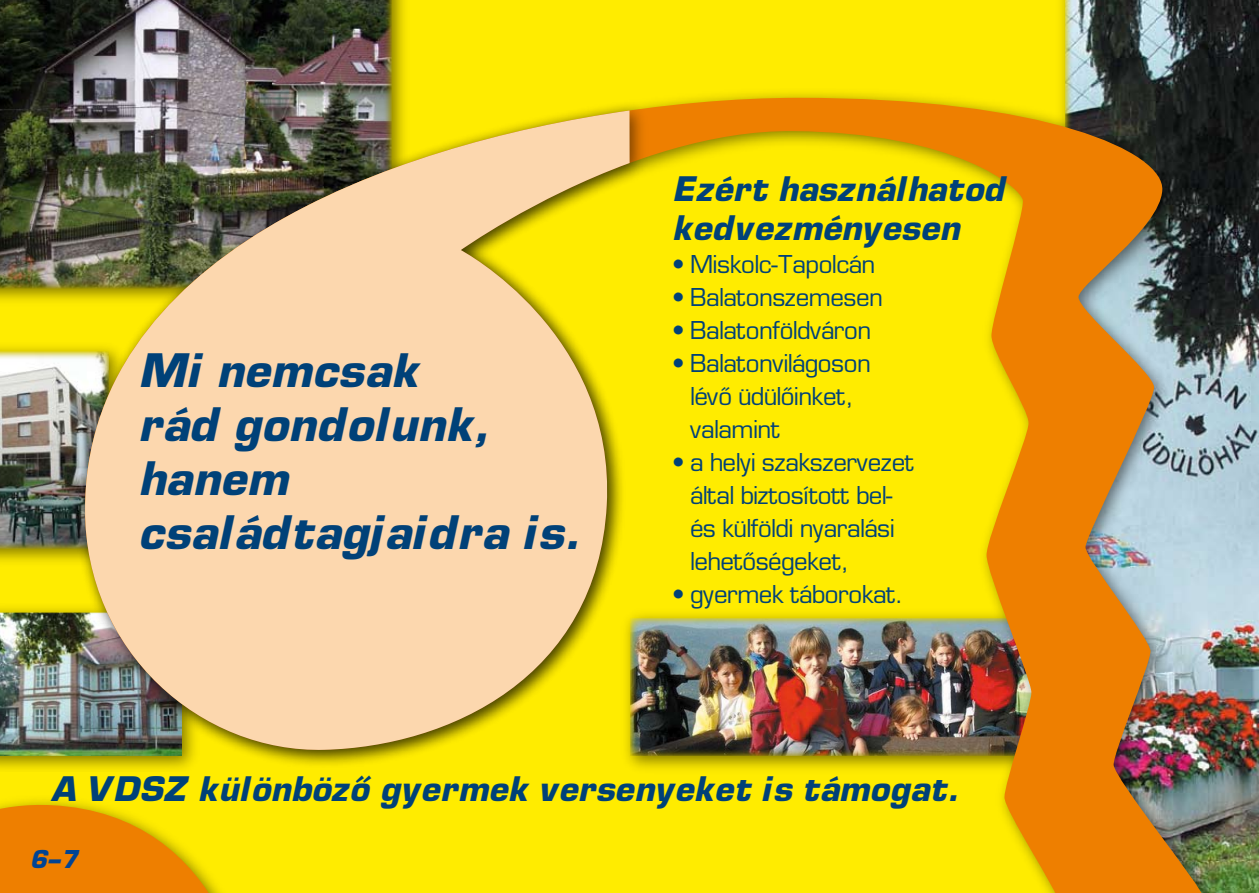
<style>
.page{position:relative;width:1259px;height:893px;background:#ffec00}
.page>*{position:absolute;margin:0;border:0;box-sizing:border-box;transform-origin:0 0}
.t1{font:italic 700 45px/54px "Eurostile PFL";color:#004178}
.t2{font:italic 700 33px/39px "Eurostile PFL";color:#004178}
.t3{font:24px/33px "Eurostile PFL";color:#004178}
.t4{font:italic 700 24px "Eurostile PFL";color:#004494}
</style>
<div class="page">
<div style="left:0;top:604px;width:199px;height:168px;background:#000;opacity:.5"></div>
<img style="left:0;top:612px;width:75px;height:144px">
<div style="left:0;top:0;width:409px;height:308px;background:#000;opacity:.5"></div>
<img style="left:0;top:0;width:391px;height:288px">
<div style="left:0;top:342px;width:129px;height:225px;background:#000;opacity:.5"></div>
<img style="left:0;top:352px;width:75px;height:197px">
<div style="left:0;top:795px;width:239px;height:98px;background:#000;opacity:.5"></div>
<div style="left:0;top:804px;width:75px;height:89px;background:#ee7f00"></div>
<img style="left:1065px;top:0;width:194px;height:893px">
<div style="left:75px;top:88px;width:1147px;height:805px;background:#000;opacity:.5"></div>
<img style="left:85px;top:98px;width:1118px;height:795px">
<div style="left:75px;top:99px;width:576px;height:671px;background:#000;opacity:.5"></div>
<svg style="left:85px;top:110px;width:544px;height:643px;background:#e1c583"></svg>
<h1 class="t1" style="left:138px;top:343px;width:441px">Mi nemcsak<br>rád gondolunk, hanem családtagjaidra is.</h1>
<h2 class="t2" style="left:672px;top:169px;width:335px">Ezért használhatod kedvezményesen</h2>
<p class="t3" style="left:672px;top:247px;width:204px">• Miskolc-Tapolcán</p>
<p class="t3" style="left:672px;top:280px;width:212px">• Balatonszemesen</p>
<p class="t3" style="left:672px;top:313px;width:200px">• Balatonföldváron</p>
<p class="t3" style="left:690px;top:346px;width:182px;text-indent:-18px">• Balatonvilágoson lévő üdülőinket, valamint</p>
<p class="t3" style="left:690px;top:445px;width:225px;text-indent:-18px">• a helyi szakszervezet által biztosított bel&shy;és külföldi nyaralási lehetőségeket,</p>
<p class="t3" style="left:672px;top:577px;width:230px">• gyermek táborokat.</p>
<h2 class="t2" style="left:51px;top:769px;width:907px">A VDSZ különböző gyermek versenyeket is támogat.</h2>
<p class="t4" style="left:30px;top:844px;width:50px">6–7</p>
</div>
